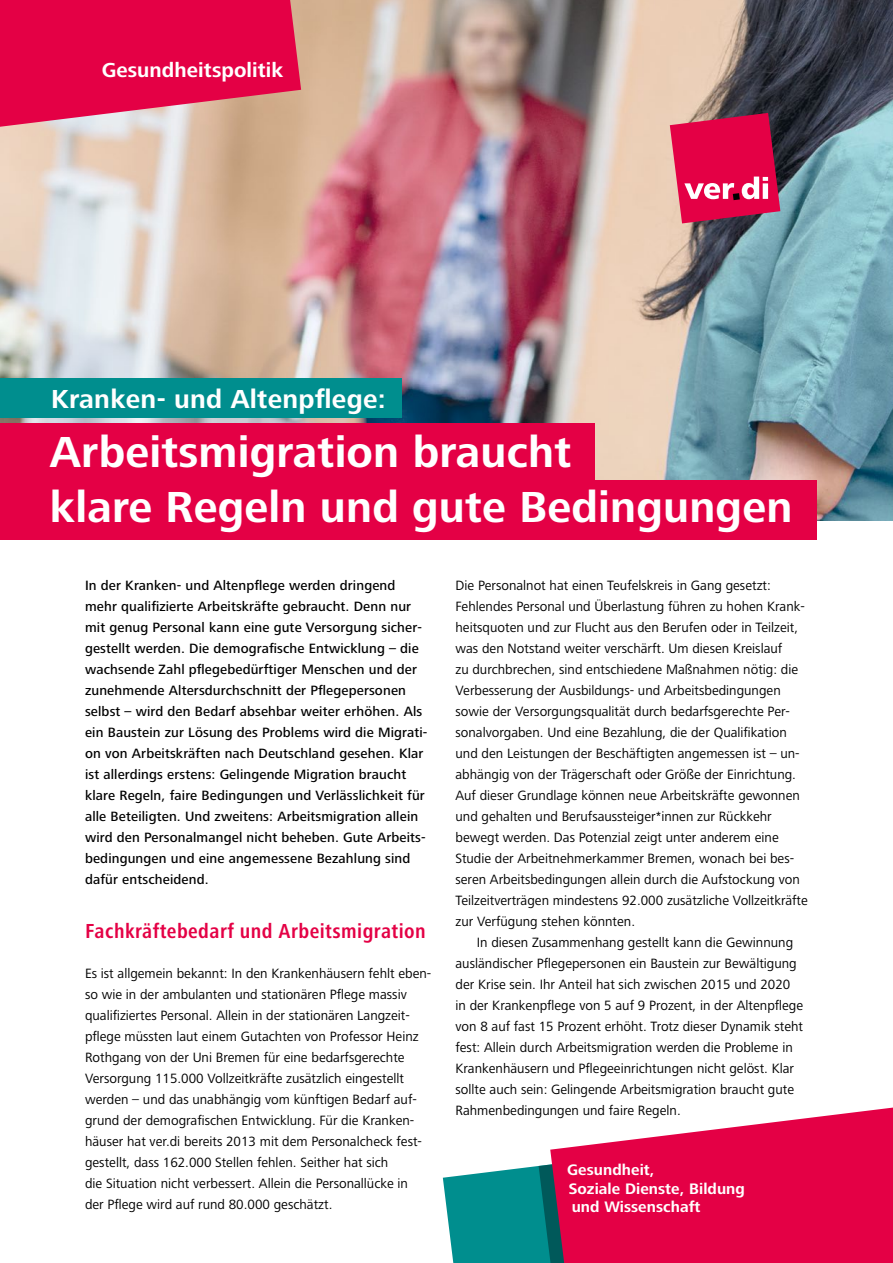
<style>
.page{position:relative;width:893px;height:1263px;background:#fff}
.page>*{position:absolute;margin:0;border:0;box-sizing:border-box;transform-origin:0 0}
.t1{font:700 45px/55.5px "Frutiger Next LT";letter-spacing:.005em;color:#fff}
.t2{font:700 27px "Frutiger Next LT";letter-spacing:.01em;color:#fff}
.t3{font:700 condensed 21px "Frutiger Next LT";letter-spacing:.02em;color:#e40045}
.t4{font:700 21px "Frutiger Next LT";letter-spacing:.005em;color:#fff}
.t5{font:700 15.75px/18.8px "Frutiger Next LT";letter-spacing:.005em;color:#fff}
.t6{font:13.95px/21px "Frutiger Next LT";color:#000}
.t7{font:500 13.95px/21px "Frutiger Next LT";letter-spacing:.01em;color:#000}
</style>
<div class="page">
<img style="left:0;top:0;width:893px;height:521px">
<div style="left:0;top:480px;width:816px;height:60px;background:#e40045"></div>
<svg style="left:443px;top:1166px;width:96px;height:97px;background:#1c9a9a"></svg>
<svg style="left:670px;top:113px;width:110px;height:110px;background:#d2285a"></svg>
<svg style="left:539px;top:1164px;width:11px;height:99px"></svg>
<svg style="left:550px;top:1107px;width:343px;height:156px;background:#e4245f"></svg>
<svg style="left:0;top:0;width:301px;height:127px;background:#e21e55"></svg>
<div style="left:0;top:378px;width:402px;height:40px;background:#008e8e"></div>
<div style="left:0;top:423px;width:594px;height:60px;background:#e40045"></div>
<h3 class="t4" style="left:102px;top:58px;width:183px">Gesundheitspolitik</h3>
<h2 class="t2" style="left:51px;top:384px;width:336px">Kranken- und Altenpflege:</h2>
<h1 class="t1" style="left:50px;top:424px;width:744px">Arbeitsmigration braucht<br>klare Regeln und gute Bedingungen</h1>
<p class="t7" style="left:85px;top:574px;width:344px">In der Kranken- und Altenpflege werden dringend mehr qualifizierte Arbeitskräfte gebraucht. Denn nur mit genug Personal kann eine gute Versorgung sicher&shy;gestellt werden. Die demografische Entwicklung – die wachsende Zahl pflegebedürftiger Menschen und der zunehmende Altersdurchschnitt der Pflegepersonen selbst – wird den Bedarf absehbar weiter erhöhen. Als ein Baustein zur Lösung des Problems wird die Migrati&shy;on von Arbeitskräften nach Deutschland gesehen. Klar ist allerdings erstens: Gelingende Migration braucht klare Regeln, faire Bedingungen und Verlässlichkeit für alle Beteiligten. Und zweitens: Arbeitsmigration allein wird den Personalmangel nicht beheben. Gute Arbeits&shy;bedingungen und eine angemessene Bezahlung sind dafür entscheidend.</p>
<h3 class="t3" style="left:85px;top:919px;width:342px">Fachkräftebedarf und Arbeitsmigration</h3>
<p class="t6" style="left:85px;top:963px;width:348px">Es ist allgemein bekannt: In den Krankenhäusern fehlt eben&shy;so wie in der ambulanten und stationären Pflege massiv qualifiziertes Personal. Allein in der stationären Langzeit&shy;pflege müssten laut einem Gutachten von Professor Heinz Rothgang von der Uni Bremen für eine bedarfsgerechte Versorgung 115.000 Vollzeitkräfte zusätzlich eingestellt werden – und das unabhängig vom künftigen Bedarf auf&shy;grund der demografischen Entwicklung. Für die Kranken&shy;häuser hat ver.di bereits 2013 mit dem Personalcheck fest&shy;gestellt, dass 162.000 Stellen fehlen. Seither hat sich<br>die Situation nicht verbessert. Allein die Personallücke in<br>der Pflege wird auf rund 80.000 geschätzt.</p>
<p class="t6" style="left:455px;top:574px;width:354px">Die Personalnot hat einen Teufelskreis in Gang gesetzt:<br>Fehlendes Personal und Überlastung führen zu hohen Krank&shy;heitsquoten und zur Flucht aus den Berufen oder in Teilzeit, was den Notstand weiter verschärft. Um diesen Kreislauf<br>zu durchbrechen, sind entschiedene Maßnahmen nötig: die Verbesserung der Ausbildungs- und Arbeitsbedingungen sowie der Versorgungsqualität durch bedarfsgerechte Per&shy;sonalvorgaben. Und eine Bezahlung, die der Qualifikation und den Leistungen der Beschäftigten angemessen ist – un&shy;abhängig von der Trägerschaft oder Größe der Einrichtung.<br>Auf dieser Grundlage können neue Arbeitskräfte gewonnen und gehalten und Berufsaussteiger*innen zur Rückkehr bewegt werden. Das Potenzial zeigt unter anderem eine Studie der Arbeitnehmerkammer Bremen, wonach bei bes&shy;seren Arbeitsbedingungen allein durch die Aufstockung von Teilzeitverträgen mindestens 92.000 zusätzliche Vollzeitkräfte zur Verfügung stehen könnten.</p>
<p class="t6" style="left:455px;top:931px;width:349px;text-indent:21px">In diesen Zusammenhang gestellt kann die Gewinnung ausländischer Pflegepersonen ein Baustein zur Bewältigung der Krise sein. Ihr Anteil hat sich zwischen 2015 und 2020 in der Krankenpflege von 5 auf 9 Prozent, in der Altenpflege von 8 auf fast 15 Prozent erhöht. Trotz dieser Dynamik steht fest: Allein durch Arbeitsmigration werden die Probleme in Krankenhäusern und Pflegeeinrichtungen nicht gelöst. Klar sollte auch sein: Gelingende Arbeitsmigration braucht gute Rahmenbedingungen und faire Regeln.</p>
<p class="t5" style="left:567px;top:1160px;width:179px">Gesundheit,<br>Soziale Dienste, Bildung und Wissenschaft</p>
</div>
